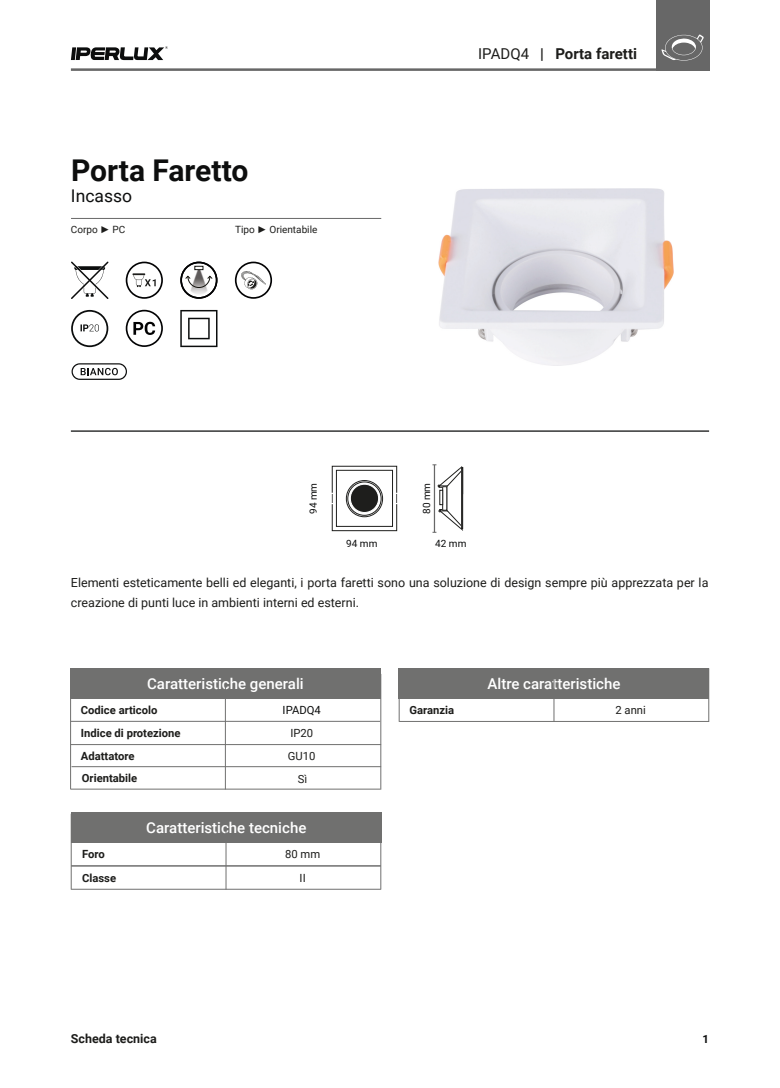
<style>
.page{position:relative;width:780px;height:1088px;background:#fff}
.page>*{position:absolute;margin:0;border:0;box-sizing:border-box;transform-origin:0 0}
.t1{font:700 30px "Roboto";color:#0d0e0e}
.t2{font:17.5px "Roboto";color:#0d0e0e}
.t3{font:500 15px "Roboto";color:#fff}
.t4{font:700 15px "Roboto";color:#1d1d1b}
.t5{font:12.5px/20px "Roboto";color:#1d1d1b}
.t6{font:700 12.5px "Roboto";color:#1d1d1b}
.t7{font:700 11.25px/23.2px "Roboto";color:#1d1d1b}
.t8{font:11.25px/23.5px "Roboto";color:#1d1d1b;text-align:center}
.t9{font:11.25px "Roboto";color:#0d0e0e}
.t10{font:700 11.25px "Roboto";color:#0d0e0e}
.t11{font:10px "Roboto";color:#1d1d1b}
.t12{font:10px "Roboto";color:#0d0e0e}
.s1{font-family:"Franklin Gothic";font-weight:800}
.s2{font-weight:400}
</style>
<div class="page">
<svg style="left:71px;top:46px;width:97px;height:14px"></svg>
<hr style="left:71px;top:68px;width:638px;height:3px;background:#676767">
<div style="left:71px;top:812px;width:310px;height:31px;background:#70706f"></div>
<hr style="left:71px;top:865px;width:310px;height:1px;background:#70706f">
<hr style="left:71px;top:866px;width:310px;height:1px;background:#70706f">
<hr style="left:71px;top:889px;width:310px;height:1px;background:#70706f">
<hr style="left:71px;top:814px;width:1px;height:75px;background:#70706f">
<hr style="left:380px;top:814px;width:1px;height:75px;background:#70706f">
<hr style="left:380px;top:674px;width:1px;height:115px;background:#70706f">
<hr style="left:226px;top:826px;width:1px;height:63px;background:#70706f">
<hr style="left:71px;top:430px;width:638px;height:2px;background:#0c0d0d">
<div style="left:399px;top:668px;width:310px;height:30px;background:#70706f"></div>
<hr style="left:399px;top:721px;width:310px;height:1px;background:#70706f">
<hr style="left:399px;top:672px;width:1px;height:50px;background:#70706f">
<hr style="left:708px;top:668px;width:1px;height:54px;background:#70706f">
<hr style="left:553px;top:679px;width:1px;height:43px;background:#70706f">
<div style="left:70px;top:668px;width:311px;height:30px;background:#70706f"></div>
<hr style="left:71px;top:721px;width:309px;height:1px;background:#70706f">
<hr style="left:71px;top:744px;width:310px;height:1px;background:#70706f">
<hr style="left:72px;top:766px;width:309px;height:1px;background:#70706f">
<hr style="left:71px;top:789px;width:309px;height:1px;background:#70706f">
<hr style="left:70px;top:674px;width:1px;height:115px;background:#70706f">
<hr style="left:225px;top:683px;width:1px;height:106px;background:#70706f">
<hr style="left:71px;top:218px;width:310px;height:1px;background:#676767">
<div style="left:656px;top:0;width:53px;height:71px;background:#676767"></div>
<svg style="left:661px;top:34px;width:42px;height:27px"></svg>
<svg style="left:72px;top:363px;width:55px;height:17px"></svg>
<img style="left:439px;top:189px;width:234px;height:176px">
<svg style="left:235px;top:262px;width:37px;height:37px"></svg>
<svg style="left:126px;top:262px;width:37px;height:37px"></svg>
<svg style="left:126px;top:310px;width:37px;height:37px"></svg>
<svg style="left:180px;top:262px;width:37px;height:37px"></svg>
<svg style="left:180px;top:310px;width:37px;height:37px"></svg>
<svg style="left:71px;top:310px;width:37px;height:37px"></svg>
<svg style="left:71px;top:262px;width:37px;height:37px"></svg>
<svg style="left:335px;top:469px;width:58px;height:58px"></svg>
<div style="left:332px;top:466px;width:65px;height:65px;border:1px solid #1e1e1c"></div>
<div style="left:336px;top:470px;width:56px;height:56px;background:#fff"></div>
<div style="left:336px;top:470px;width:56px;height:56px;border:1px solid #1e1e1c"></div>
<svg style="left:346px;top:480px;width:36px;height:37px"></svg>
<div style="left:346px;top:480px;width:37px;height:37px;border:1px solid #1e1e1c;border-radius:50%"></div>
<svg style="left:348px;top:482px;width:33px;height:33px"></svg>
<div style="left:347px;top:482px;width:34px;height:33px;border:1px solid #1e1e1c;border-radius:50%"></div>
<div style="left:350px;top:484px;width:28px;height:28px;background:#1e1e1c;border-radius:50%"></div>
<div style="left:350px;top:484px;width:29px;height:29px;border:1px solid #fff;border-radius:50%"></div>
<svg style="left:331px;top:493px;width:2px;height:11px"></svg>
<svg style="left:395px;top:493px;width:3px;height:11px"></svg>
<svg style="left:432px;top:464px;width:31px;height:69px"></svg>
<h1 class="t1" style="left:71px;top:150px;width:179px">Porta Faretto</h1>
<h2 class="t2" style="left:71px;top:183px;width:63px">Incasso</h2>
<p class="t11" style="left:71px;top:223px;width:56px">Corpo <span class="s1">►</span> PC</p>
<p class="t11" style="left:235px;top:223px;width:84px">Tipo <span class="s1">►</span> Orientabile</p>
<p class="t4" style="left:478px;top:43px;width:160px"><span class="s2">IPADQ4</span> | Porta faretti</p>
<p class="t12" style="left:306px;top:514px;width:33px;rotate:-90deg">94 mm</p>
<p class="t12" style="left:419px;top:514px;width:33px;rotate:-90deg">80 mm</p>
<p class="t12" style="left:346px;top:536px;width:33px">94 mm</p>
<p class="t12" style="left:435px;top:536px;width:33px">42 mm</p>
<p class="t5" style="left:71px;top:572px;width:639px">Elementi esteticamente belli ed eleganti, i porta faretti sono una soluzione di design sempre più apprezzata per la creazione di punti luce in ambienti interni ed esterni.</p>
<p class="t3" style="left:147px;top:673px;width:158px">Caratteristiche generali</p>
<p class="t9" style="left:282px;top:702px;width:40px">IPADQ4</p>
<p class="t8" style="left:288px;top:721px;width:29px;text-align:left">IP20<br>GU10</p>
<p class="t8" style="left:298px;top:766px;width:11px">Sì</p>
<p class="t7" style="left:81px;top:698px;width:101px">Codice articolo<br>Indice di protezione<br>Adattatore</p>
<p class="t7" style="left:82px;top:766px;width:57px">Orientabile</p>
<p class="t7" style="left:82px;top:842px;width:36px">Foro<br>Classe</p>
<p class="t3" style="left:146px;top:817px;width:162px">Caratteristiche tecniche</p>
<p class="t8" style="left:285px;top:842px;width:37px">80 mm<br>II</p>
<p class="t3" style="left:487px;top:673px;width:134px">Altre caratteristiche</p>
<p class="t7" style="left:409px;top:698px;width:46px">Garanzia</p>
<p class="t8" style="left:615px;top:698px;width:32px">2 anni</p>
<p class="t6" style="left:71px;top:1030px;width:87px">Scheda tecnica</p>
<p class="t10" style="left:702px;top:1031px;width:8px">1</p>
</div>
